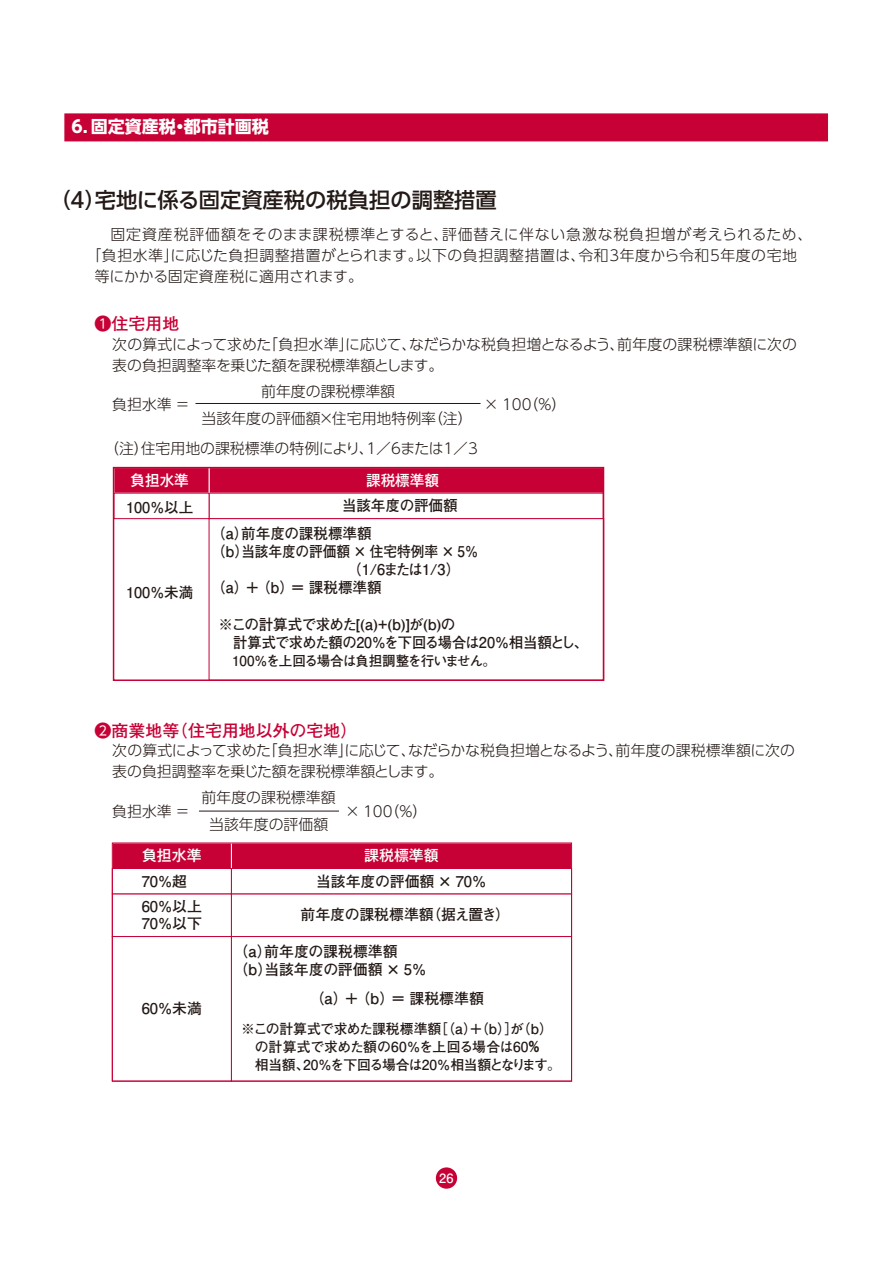
<style>
.page{position:relative;width:893px;height:1263px;background:#fff}
.page>*{position:absolute;margin:0;border:0;box-sizing:border-box;transform-origin:0 0}
.t1{font:500 21.3px "UD Shin Go Pro";color:#231916}
.t2{font:700 16.95px "Futo Go B101 Pro";color:#c70035}
.t3{font:700 16.95px "UD Shin Go Pro";color:#fff}
.t4{font:300 14.85px/21.3px "UD Shin Go Pro";color:#231916}
.t5{font:700 14.85px/17px "Futo Go B101 Pro";color:#231916}
.t6{font:700 14.85px/18px "Futo Go B101 Pro";letter-spacing:-.04em;color:#231916}
.t7{font:300 14.85px "UD Shin Go Pro";letter-spacing:.04em;color:#231916}
.t8{font:300 14.85px "UD Shin Go Pro";letter-spacing:.055em;color:#231916}
.t9{font:500 14.85px "Gothic MB101 Pro";color:#fff}
.t10{font:700 13.8px/18px "Futo Go B101 Pro";letter-spacing:-.025em;color:#231916}
.t11{font:700 13.8px "Futo Go B101 Pro";letter-spacing:-.06em;color:#231916}
.t12{font:700 12.75px "Futo Go B101 Pro";color:#fff}
.s1{font-family:"UD Shin Go Pro";font-weight:400}
.s2{font-family:"UD Shin Go Pro"}
</style>
<div class="page">
<div style="left:436px;top:1167px;width:21px;height:22px;background:#c70035;border-radius:50%"></div>
<hr style="left:195px;top:403px;width:285px;height:1px;background:#231916">
<div style="left:209px;top:467px;width:395px;height:26px;background:#c70035"></div>
<div style="left:209px;top:518px;width:395px;height:163px;background:#fff;border:1px solid #c70035"></div>
<div style="left:114px;top:467px;width:95px;height:26px;background:#c70035"></div>
<div style="left:114px;top:493px;width:95px;height:26px;background:#fff;border:1px solid #c70035"></div>
<div style="left:113px;top:467px;width:491px;height:214px;border:2px solid #c70035"></div>
<hr style="left:199px;top:811px;width:140px;height:1px;background:#231916">
<div style="left:231px;top:843px;width:341px;height:26px;background:#c70035"></div>
<div style="left:112px;top:843px;width:120px;height:26px;background:#c70035"></div>
<div style="left:231px;top:868px;width:341px;height:26px;background:#fff;border:1px solid #c70035"></div>
<div style="left:112px;top:868px;width:120px;height:26px;background:#fff;border:1px solid #c70035"></div>
<div style="left:231px;top:936px;width:341px;height:145px;background:#fff;border:1px solid #c70035"></div>
<div style="left:112px;top:936px;width:120px;height:145px;background:#fff;border:1px solid #c70035"></div>
<div style="left:112px;top:843px;width:460px;height:238px;border:1px solid #c70035"></div>
<div style="left:65px;top:114px;width:763px;height:27px;background:#c70035"></div>
<p class="t3" style="left:72px;top:113px;width:199px">6．固定資産税・都市計画税</p>
<h1 class="t1" style="left:49px;top:182px;width:449px">（4）宅地に係る固定資産税の税負担の調整措置</h1>
<p class="t8" style="left:95px;top:222px;width:719px">　固定資産税評価額をそのまま課税標準とすると、評価替えに伴ない急激な税負担増が考えられるため、</p>
<p class="t7" style="left:87px;top:243px;width:712px">「負担水準」に応じた負担調整措置がとられます。以下の負担調整措置は、令和3年度から令和5年度の宅地</p>
<p class="t4" style="left:95px;top:265px;width:270px">等にかかる固定資産税に適用されます。</p>
<p class="t2" style="left:95px;top:310px;width:86px"><span class="s1">❶</span>住宅用地</p>
<p class="t4" style="left:112px;top:333px;width:686px">次の算式によって求めた「負担水準」に応じて、なだらかな税負担増となるよう、前年度の課税標準額に次の表の負担調整率を乗じた額を課税標準額とします。</p>
<p class="t4" style="left:112px;top:394px;width:79px">負担水準 ＝</p>
<p class="t4" style="left:484px;top:394px;width:84px">× 100（％）</p>
<p class="t4" style="left:112px;top:407px;width:362px">　　　　　　当該年度の評価額×住宅用地特例率（注）</p>
<p class="t4" style="left:104px;top:437px;width:375px">（注）住宅用地の課税標準の特例により、1／6または1／3</p>
<p class="t9" style="left:131px;top:468px;width:60px">負担水準</p>
<p class="t5" style="left:126px;top:497px;width:69px">100％以上</p>
<p class="t5" style="left:126px;top:582px;width:69px">100％未満</p>
<p class="t9" style="left:366px;top:468px;width:74px">課税標準額</p>
<p class="t5" style="left:342px;top:495px;width:117px">当該年度の評価額</p>
<p class="t5" style="left:211px;top:523px;width:162px">（a）前年度の課税標準額</p>
<p class="t5" style="left:211px;top:541px;width:269px">（b）当該年度の評価額 × 住宅特例率 × 5％</p>
<p class="t5" style="left:347px;top:559px;width:115px">（1/6または1/3）</p>
<p class="t5" style="left:211px;top:577px;width:172px">（a）＋ （b）＝ 課税標準額</p>
<p class="t6" style="left:233px;top:613px;width:357px;text-indent:-15px">※この計算式で求めた[(a)+(b)]が(b)の<br>計算式で求めた額の20％を下回る場合は20％相当額とし、</p>
<p class="t11" style="left:232px;top:649px;width:266px">100％を上回る場合は負担調整を行いません。</p>
<p class="t2" style="left:95px;top:717px;width:265px"><span class="s1">❷</span>商業地等（住宅用地以外の宅地）</p>
<p class="t4" style="left:112px;top:739px;width:684px">次の算式によって求めた「負担水準」に応じて、なだらかな税負担増となるよう、前年度の課税標準額に次の表の負担調整率を乗じた額を課税標準額とします。</p>
<p class="t4" style="left:202px;top:786px;width:135px">前年度の課税標準額</p>
<p class="t4" style="left:112px;top:800px;width:79px">負担水準 ＝</p>
<p class="t4" style="left:345px;top:800px;width:84px">× 100（％）</p>
<p class="t4" style="left:209px;top:813px;width:121px">当該年度の評価額</p>
<p class="t9" style="left:142px;top:843px;width:61px">負担水準</p>
<p class="t9" style="left:364px;top:843px;width:76px">課税標準額</p>
<p class="t5" style="left:142px;top:870px;width:47px">70％超</p>
<p class="t5" style="left:316px;top:870px;width:172px">当該年度の評価額 × 70％</p>
<p class="t5" style="left:300px;top:904px;width:211px">前年度の課税標準額（据え置き）</p>
<p class="t5" style="left:142px;top:896px;width:62px">60％以上<br>70％以下</p>
<p class="t5" style="left:142px;top:998px;width:62px">60％未満</p>
<p class="t5" style="left:233px;top:940px;width:195px;line-height:18px">（a）前年度の課税標準額<br>（b）当該年度の評価額 × 5％</p>
<p class="t5" style="left:309px;top:988px;width:176px">（a）＋ （b）＝ 課税標準額</p>
<p class="t10" style="left:255px;top:1018px;width:308px;text-indent:-14px">※この計算式で求めた課税標準額［（ａ）＋（ｂ）］が（ｂ）　の計算式で求めた額の60％を上回る場合は60<span class="s2">％<br></span>相当額、20％を下回る場合は20％相当額となります。</p>
<p class="t12" style="left:439px;top:1168px;width:16px">26</p>
</div>
